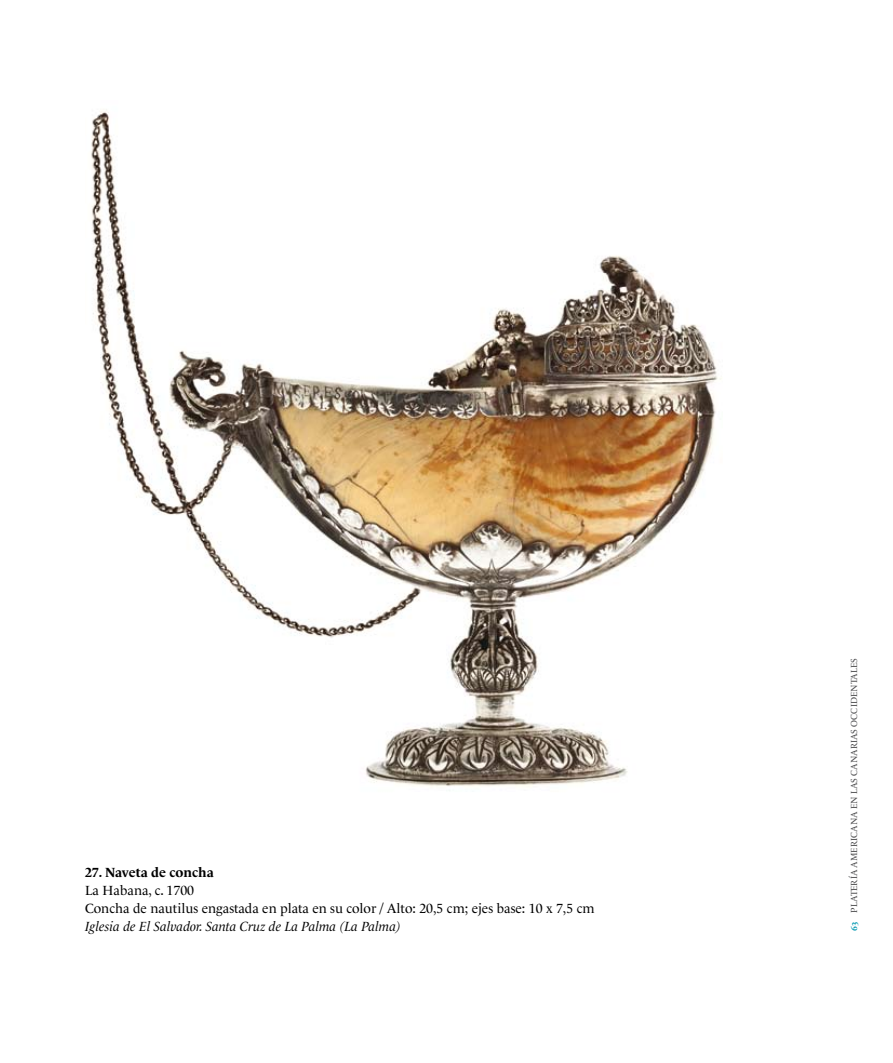
<style>
.page{position:relative;width:893px;height:1063px;background:#fff}
.page>*{position:absolute;margin:0;border:0;box-sizing:border-box;transform-origin:0 0}
.t1{font:13.5px/18px "Le Monde Livre";color:#000}
.t2{font:italic 13.5px "Le Monde Livre";color:#000}
.t3{font:700 13.5px "Le Monde Livre";color:#000}
.t4{font:9px "Le Monde Livre Classic";color:#4b4b4d}
.s1{font-weight:700;color:#0098b0}
</style>
<div class="page">
<img style="left:91px;top:109px;width:631px;height:682px">
<p class="t3" style="left:85px;top:864px;width:130px">27. Naveta de concha</p>
<p class="t1" style="left:85px;top:881px;width:511px">La Habana, c. 1700<br>Concha de nautilus engastada en plata en su color / Alto: 20,5 cm; ejes base: 10 x 7,5 cm</p>
<p class="t2" style="left:85px;top:918px;width:317px">Iglesia de El Salvador. Santa Cruz de La Palma (La Palma)</p>
<p class="t4" style="left:849px;top:931px;width:275px;rotate:-90deg"><span class="s1">63</span> PLATERÍA AMERICANA EN LAS CANARIAS OCCIDENTALES</p>
</div>
